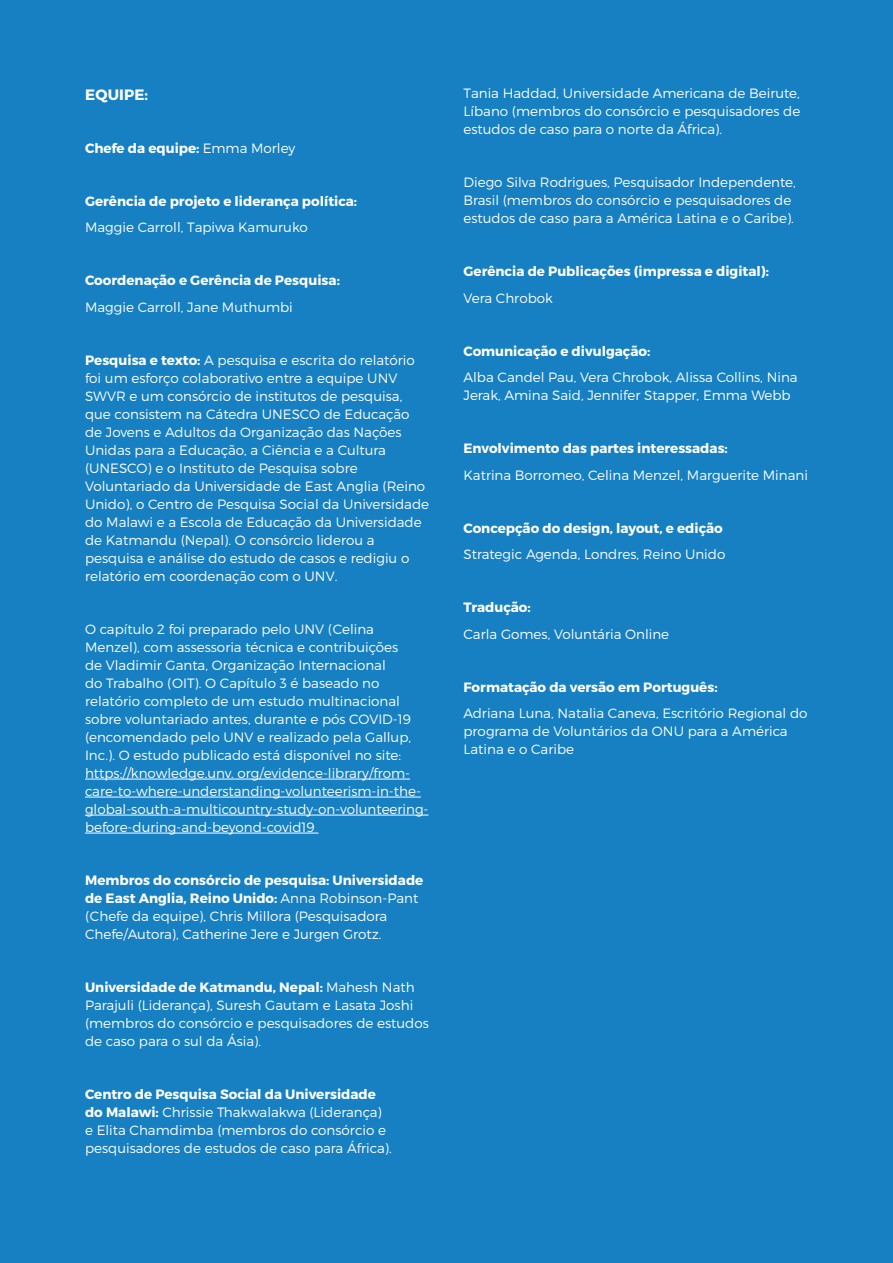
<style>
.page{position:relative;width:893px;height:1263px;background:#1680c3}
.page>*{position:absolute;margin:0;border:0;box-sizing:border-box;transform-origin:0 0}
.TOC_Style_Header_2{font:700 15px "Montserrat";letter-spacing:.01em;color:#fff}
.TOC_Style_Header_2-2{font:300 13.5px/18px "Montserrat";color:#fff}
.TOC_Style_Header_2-3{font:700 13.5px "Montserrat";color:#fff}
.s1{font-weight:300}
.s2{font-weight:700}
</style>
<div class="page">
<hr style="left:85px;top:779px;width:325px;height:1px;background:#fff">
<hr style="left:85px;top:797px;width:336px;height:1px;background:#fff">
<hr style="left:85px;top:815px;width:343px;height:1px;background:#fff">
<hr style="left:85px;top:833px;width:233px;height:1px;background:#fff">
<p class="TOC_Style_Header_2" style="left:85px;top:85px;width:65px">EQUIPE:</p>
<p class="TOC_Style_Header_2-3" style="left:85px;top:139px;width:212px">Chefe da equipe: <span class="s1">Emma Morley</span></p>
<p class="TOC_Style_Header_2-3" style="left:85px;top:192px;width:274px">Gerência de projeto e liderança política:</p>
<p class="TOC_Style_Header_2-2" style="left:85px;top:218px;width:224px">Maggie Carroll, Tapiwa Kamuruko</p>
<p class="TOC_Style_Header_2-3" style="left:85px;top:272px;width:256px">Coordenação e Gerência de Pesquisa:</p>
<p class="TOC_Style_Header_2-2" style="left:85px;top:298px;width:209px">Maggie Carroll, Jane Muthumbi</p>
<p class="TOC_Style_Header_2-2" style="left:85px;top:351px;width:346px"><span class="s2">Pesquisa e texto:</span> A pesquisa e escrita do relatório foi um esforço colaborativo entre a equipe UNV SWVR e um consórcio de institutos de pesquisa, que consistem na Cátedra UNESCO de Educação de Jovens e Adultos da Organização das Nações Unidas para a Educação, a Ciência e a Cultura (UNESCO) e o Instituto de Pesquisa sobre Voluntariado da Universidade de East Anglia (Reino Unido), o Centro de Pesquisa Social da Universidade do Malawi e a Escola de Educação da Universidade de Katmandu (Nepal). O consórcio liderou a pesquisa e análise do estudo de casos e redigiu o relatório em coordenação com o UNV.</p>
<p class="TOC_Style_Header_2-2" style="left:85px;top:620px;width:345px">O capítulo 2 foi preparado pelo UNV (Celina Menzel), com assessoria técnica e contribuições<br>de Vladimir Ganta, Organização Internacional<br>do Trabalho (OIT). O Capítulo 3 é baseado no relatório completo de um estudo multinacional sobre voluntariado antes, durante e pós COVID-19 (encomendado pelo UNV e realizado pela Gallup, Inc.). O estudo publicado está disponível no site: https://knowledge.unv. org/evidence-library/from&shy;care-to-where-understanding-volunteerism-in-the&shy;global-south-a-multicountry-study-on-volunteering&shy;before-during-and-beyond-covid19</p>
<p class="TOC_Style_Header_2-2" style="left:85px;top:871px;width:340px"><span class="s2">Membros do consórcio de pesquisa: Universidade de East Anglia, Reino Unido:</span> Anna Robinson-Pant (Chefe da equipe), Chris Millora (Pesquisadora Chefe/Autora), Catherine Jere e Jurgen Grotz.</p>
<p class="TOC_Style_Header_2-2" style="left:85px;top:978px;width:345px"><span class="s2">Universidade de Katmandu, Nepal:</span> Mahesh Nath Parajuli (Liderança), Suresh Gautam e Lasata Joshi (membros do consórcio e pesquisadores de estudos de caso para o sul da Ásia).</p>
<p class="TOC_Style_Header_2-2" style="left:85px;top:1085px;width:308px"><span class="s2">Centro de Pesquisa Social da Universidade do Malawi:</span> Chrissie Thakwalakwa (Liderança) e Elita Chamdimba (membros do consórcio e pesquisadores de estudos de caso para África).</p>
<p class="TOC_Style_Header_2-2" style="left:463px;top:84px;width:338px;text-align:justify">Tania Haddad, Universidade Americana de Beirute, Líbano (membros do consórcio e pesquisadores de estudos de caso para o norte da África).</p>
<p class="TOC_Style_Header_2-2" style="left:463px;top:173px;width:334px">Diego Silva Rodrigues, Pesquisador Independente,<br>Brasil (membros do consórcio e pesquisadores de estudos de caso para a América Latina e o Caribe).</p>
<p class="TOC_Style_Header_2-3" style="left:463px;top:263px;width:307px">Gerência de Publicações (impressa e digital):</p>
<p class="TOC_Style_Header_2-2" style="left:463px;top:289px;width:91px">Vera Chrobok</p>
<p class="TOC_Style_Header_2-3" style="left:463px;top:342px;width:188px">Comunicação e divulgação:</p>
<p class="TOC_Style_Header_2-2" style="left:463px;top:368px;width:336px">Alba Candel Pau, Vera Chrobok, Alissa Collins, Nina<br>Jerak, Amina Said, Jennifer Stapper, Emma Webb</p>
<p class="TOC_Style_Header_2-3" style="left:463px;top:440px;width:266px">Envolvimento das partes interessadas:</p>
<p class="TOC_Style_Header_2-2" style="left:463px;top:466px;width:346px">Katrina Borromeo, Celina Menzel, Marguerite Minani</p>
<p class="TOC_Style_Header_2-3" style="left:463px;top:519px;width:261px">Concepção do design, layout, e edição</p>
<p class="TOC_Style_Header_2-2" style="left:463px;top:545px;width:263px">Strategic Agenda, Londres, Reino Unido</p>
<p class="TOC_Style_Header_2-3" style="left:463px;top:599px;width:69px">Tradução:</p>
<p class="TOC_Style_Header_2-2" style="left:463px;top:625px;width:207px">Carla Gomes, Voluntária Online</p>
<p class="TOC_Style_Header_2-3" style="left:463px;top:679px;width:256px">Formatação da versão em Português:</p>
<p class="TOC_Style_Header_2-2" style="left:463px;top:704px;width:345px">Adriana Luna, Natalia Caneva, Escritório Regional do programa de Voluntários da ONU para a América<br>Latina e o Caribe</p>
</div>
